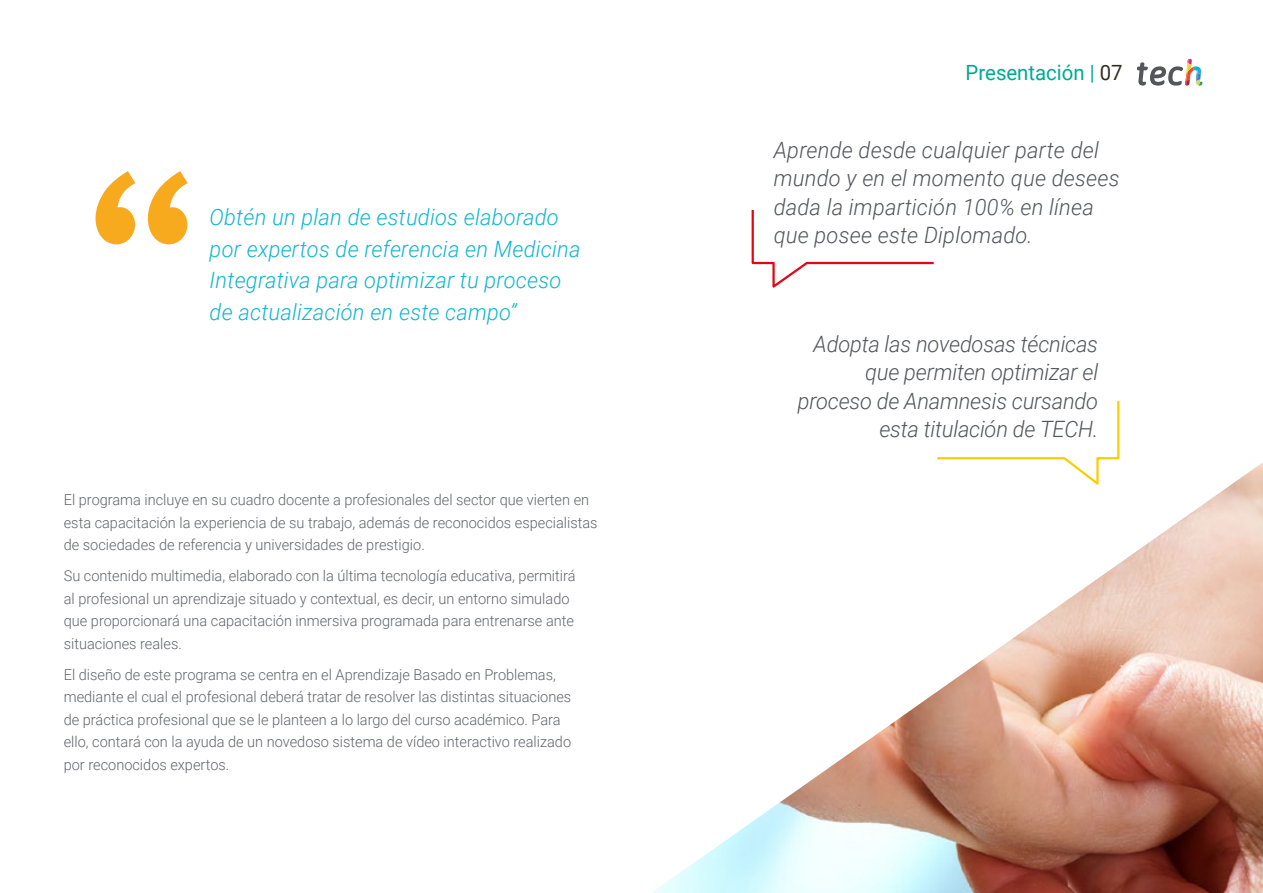
<style>
.page{position:relative;width:1263px;height:893px;background:#fff}
.page>*{position:absolute;margin:0;border:0;box-sizing:border-box;transform-origin:0 0}
.t1{font:italic 300 22.5px/28.5px "Roboto";color:#52555b;text-align:right}
.t2{font:italic 300 22.5px/31.5px "Roboto";letter-spacing:.01em;color:#0fb6cf}
.t3{font:21px "Roboto";color:#00a996}
.t4{font:300 15px/22.5px "Roboto";color:#61646a}
.s1{color:#312e20}
</style>
<div class="page">
<img style="left:652px;top:462px;width:611px;height:431px">
<svg style="left:1137px;top:59px;width:65px;height:27px"></svg>
<svg style="left:96px;top:171px;width:92px;height:73px"></svg>
<svg style="left:935px;top:400px;width:185px;height:88px"></svg>
<svg style="left:751px;top:210px;width:183px;height:78px"></svg>
<h1 class="t2" style="left:210px;top:201px;width:372px">Obtén un plan de estudios elaborado por expertos de referencia en Medicina Integrativa para optimizar tu proceso de actualización en este campo”</h1>
<p class="t4" style="left:64px;top:488px;width:535px">El programa incluye en su cuadro docente a profesionales del sector que vierten en esta capacitación la experiencia de su trabajo, además de reconocidos especialistas de sociedades de referencia y universidades de prestigio.</p>
<p class="t4" style="left:64px;top:564px;width:513px">Su contenido multimedia, elaborado con la última tecnología educativa, permitirá al profesional un aprendizaje situado y contextual, es decir, un entorno simulado que proporcionará una capacitación inmersiva programada para entrenarse ante situaciones reales.</p>
<p class="t4" style="left:64px;top:662px;width:509px">El diseño de este programa se centra en el Aprendizaje Basado en Problemas, mediante el cual el profesional deberá tratar de resolver las distintas situaciones de práctica profesional que se le planteen a lo largo del curso académico. Para ello, contará con la ayuda de un novedoso sistema de vídeo interactivo realizado por reconocidos expertos.</p>
<h2 class="t3" style="left:966px;top:57px;width:159px">Presentación | <span class="s1">07</span></h2>
<h1 class="t1" style="left:774px;top:135px;width:347px;text-align:left">Aprende desde cualquier parte del mundo y en el momento que desees dada la impartición 100% en línea que posee este Diplomado.</h1>
<h1 class="t1" style="left:798px;top:329px;width:302px">Adopta las novedosas técnicas que permiten optimizar el proceso de Anamnesis cursando esta titulación de TECH.</h1>
</div>
